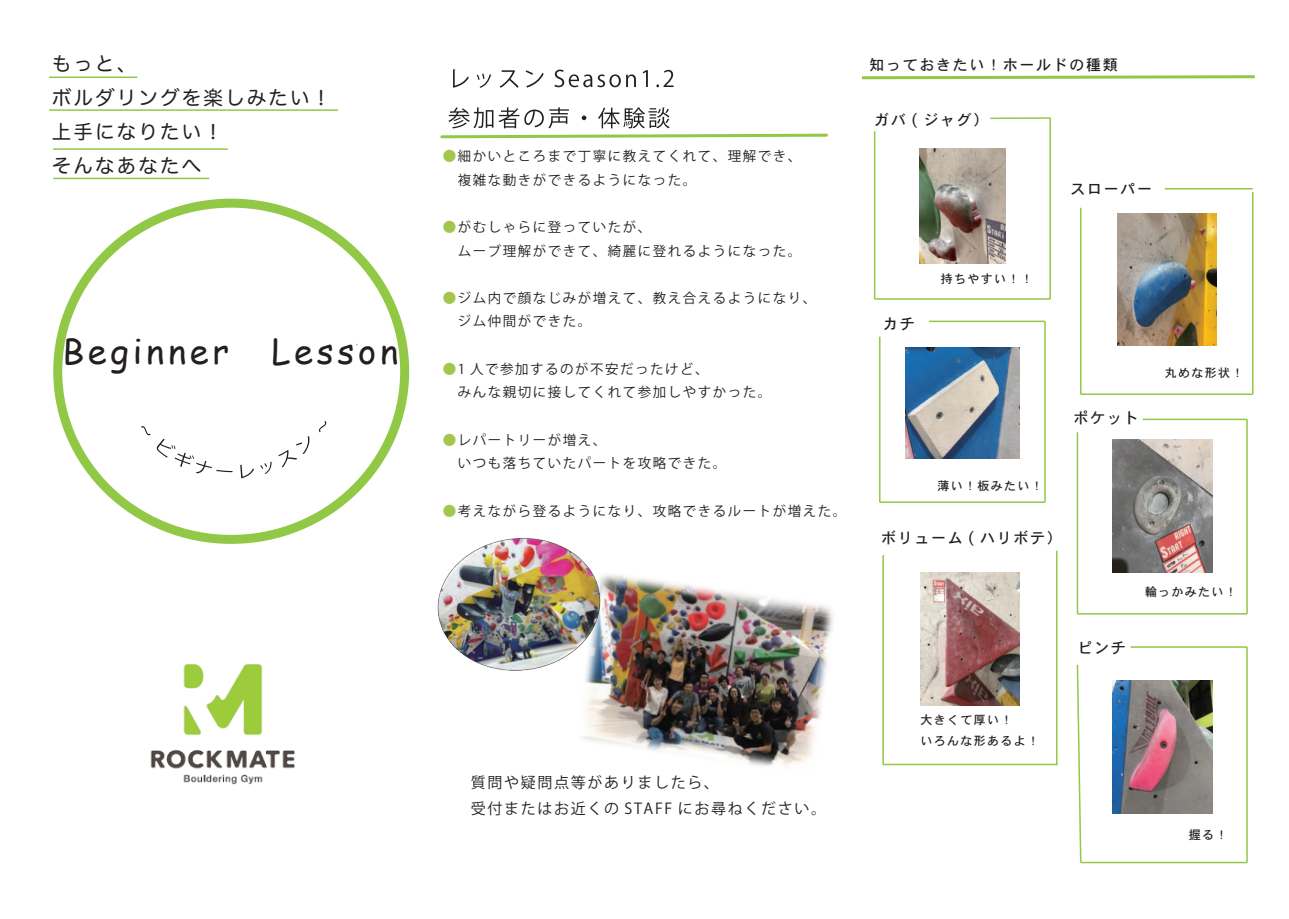
<style>
.page{position:relative;width:1289px;height:919px;background:#fff}
.page>*{position:absolute;margin:0;border:0;box-sizing:border-box;transform-origin:0 0}
.t1{font:34.5px "Comic Sans MS";letter-spacing:.11em;color:#231f20}
.t2{font:19.5px/34.2px "Hira Maru Pro W4";letter-spacing:.11em;color:#231f20}
.t3{font:15px "Osaka";letter-spacing:.11em;color:#231f20}
.t4{font:15px/26.2px "Koz Go Pr 6 N";letter-spacing:.11em;color:#231f20}
.t5{font:13.5px/23.7px "Koz Go Pr 6 N";letter-spacing:.11em;color:#231f20}
.t6{font:12px/21px "Osaka";letter-spacing:.11em;color:#231f20}
.s1{color:#a3c64d}
</style>
<div class="page">
<img style="left:621px;top:575px;width:212px;height:191px">
<div style="left:53px;top:199px;width:356px;height:345px;border:9px solid #91c845;border-radius:50%"></div>
<svg style="left:141px;top:426px;width:91px;height:47px"></svg>
<svg style="left:240px;top:465px;width:14px;height:13px"></svg>
<svg style="left:260px;top:462px;width:12px;height:12px"></svg>
<svg style="left:278px;top:436px;width:32px;height:31px"></svg>
<svg style="left:319px;top:421px;width:8px;height:11px"></svg>
<svg style="left:453px;top:69px;width:16px;height:19px"></svg>
<svg style="left:477px;top:74px;width:14px;height:14px"></svg>
<svg style="left:499px;top:70px;width:19px;height:18px"></svg>
<svg style="left:525px;top:70px;width:18px;height:18px"></svg>
<svg style="left:554px;top:70px;width:82px;height:17px"></svg>
<svg style="left:642px;top:70px;width:6px;height:17px"></svg>
<svg style="left:656px;top:70px;width:17px;height:17px"></svg>
<img style="left:437px;top:538px;width:184px;height:207px">
<svg style="left:440px;top:107px;width:388px;height:32px"></svg>
<svg style="left:862px;top:75px;width:393px;height:5px"></svg>
<hr style="left:879px;top:501px;width:165px;height:2px;background:#91c845">
<hr style="left:874px;top:298px;width:176px;height:2px;background:#91c845">
<hr style="left:883px;top:763px;width:173px;height:2px;background:#91c845">
<hr style="left:1080px;top:393px;width:172px;height:2px;background:#91c845">
<hr style="left:1077px;top:613px;width:169px;height:1px;background:#91c845">
<hr style="left:1080px;top:861px;width:71px;height:2px;background:#91c845">
<hr style="left:873px;top:131px;width:2px;height:168px;background:#91c845">
<hr style="left:1049px;top:118px;width:1px;height:181px;background:#91c845">
<hr style="left:990px;top:117px;width:60px;height:2px;background:#91c845">
<hr style="left:1044px;top:336px;width:1px;height:166px;background:#91c845">
<hr style="left:879px;top:352px;width:1px;height:150px;background:#91c845">
<svg style="left:1044px;top:321px;width:1px;height:15px"></svg>
<hr style="left:929px;top:320px;width:115px;height:2px;background:#91c845">
<svg style="left:879px;top:336px;width:1px;height:16px"></svg>
<hr style="left:882px;top:555px;width:1px;height:209px;background:#91c845">
<hr style="left:1055px;top:550px;width:2px;height:214px;background:#91c845">
<hr style="left:1079px;top:208px;width:2px;height:186px;background:#91c845">
<hr style="left:1251px;top:192px;width:2px;height:202px;background:#91c845">
<hr style="left:1164px;top:188px;width:88px;height:1px;background:#91c845">
<hr style="left:1076px;top:432px;width:2px;height:182px;background:#91c845">
<hr style="left:1142px;top:418px;width:104px;height:2px;background:#91c845">
<svg style="left:1076px;top:664px;width:6px;height:200px"></svg>
<hr style="left:1151px;top:861px;width:95px;height:2px;background:#91c845">
<hr style="left:1246px;top:647px;width:1px;height:215px;background:#91c845">
<hr style="left:1130px;top:646px;width:116px;height:1px;background:#91c845">
<hr style="left:1246px;top:419px;width:1px;height:195px;background:#91c845">
<hr style="left:49px;top:76px;width:88px;height:2px;background:#91c845">
<hr style="left:49px;top:109px;width:289px;height:2px;background:#91c845">
<hr style="left:53px;top:148px;width:175px;height:2px;background:#91c845">
<hr style="left:53px;top:178px;width:156px;height:1px;background:#91c845">
<img style="left:1112px;top:439px;width:100px;height:133px">
<img style="left:1117px;top:213px;width:99px;height:132px">
<img style="left:1112px;top:680px;width:99px;height:133px">
<img style="left:920px;top:572px;width:99px;height:133px">
<img style="left:905px;top:347px;width:114px;height:111px">
<img style="left:919px;top:148px;width:86px;height:115px">
<img style="left:150px;top:664px;width:145px;height:121px">
<h2 class="t2" style="left:52px;top:45px;width:281px">もっと、<br>ボルダリングを楽しみたい！上手になりたい！<br>そんなあなたへ</h2>
<h1 class="t1" style="left:62px;top:325px;width:337px">Beginner Lesson</h1>
<p class="t5" style="left:443px;top:144px;width:360px"><span class="s1">●</span>細かいところまで丁寧に教えてくれて、理解でき、　複雑な動きができるようになった。</p>
<p class="t5" style="left:443px;top:215px;width:360px"><span class="s1">●</span>がむしゃらに登っていたが、<br>　ムーブ理解ができて、綺麗に登れるようになった。</p>
<p class="t5" style="left:443px;top:286px;width:375px"><span class="s1">●</span>ジム内で顔なじみが増えて、教え合えるようになり、　ジム仲間ができた。</p>
<p class="t5" style="left:443px;top:357px;width:330px"><span class="s1">●</span>1 人で参加するのが不安だったけど、<br>　みんな親切に接してくれて参加しやすかった。</p>
<p class="t5" style="left:443px;top:428px;width:285px"><span class="s1">●</span>レパートリーが増え、<br>　いつも落ちていたパートを攻略できた。</p>
<p class="t5" style="left:443px;top:499px;width:405px"><span class="s1">●</span>考えながら登るようになり、攻略できるルートが増えた。</p>
<p class="t4" style="left:471px;top:769px;width:357px">質問や疑問点等がありましたら、<br>受付またはお近くの STAFF にお尋ねください。</p>
<p class="t3" style="left:869px;top:55px;width:250px">知っておきたい！ホールドの種類</p>
<p class="t3" style="left:874px;top:110px;width:116px">ガバ ( ジャグ）</p>
<p class="t3" style="left:1070px;top:179px;width:83px">スローパー</p>
<p class="t3" style="left:883px;top:313px;width:33px">カチ</p>
<p class="t6" style="left:940px;top:267px;width:93px">持ちやすい！！</p>
<p class="t6" style="left:937px;top:474px;width:107px">薄い！板みたい！</p>
<p class="t3" style="left:881px;top:528px;width:182px">ボリューム ( ハリボテ）</p>
<p class="t3" style="left:1073px;top:408px;width:66px">ポケット</p>
<p class="t6" style="left:1164px;top:362px;width:80px">丸めな形状！</p>
<p class="t3" style="left:1077px;top:638px;width:50px">ピンチ</p>
<p class="t6" style="left:1144px;top:580px;width:93px">輪っかみたい！</p>
<p class="t6" style="left:920px;top:709px;width:120px">大きくて厚い！<br>いろんな形あるよ！</p>
<p class="t6" style="left:1188px;top:824px;width:40px">握る！</p>
</div>
